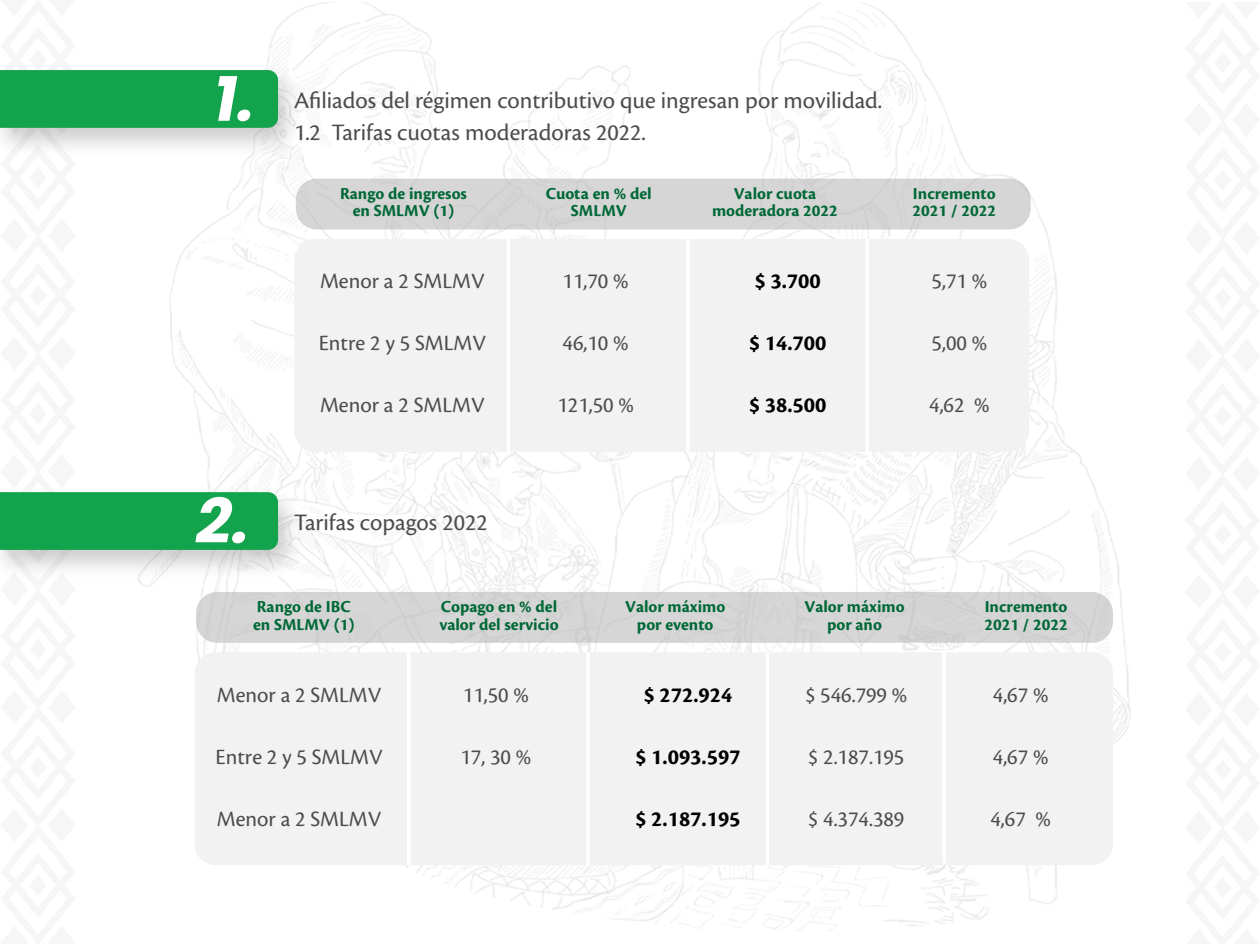
<style>
.page{position:relative;width:1260px;height:944px;background:#fff}
.page>*{position:absolute;margin:0;border:0;box-sizing:border-box;transform-origin:0 0}
.t1{font:italic 700 63px "Poppins";color:#fff}
.t2{font:24.5px/31.5px "Cronos Pro";color:#4d4d4d}
.t3{font:22.75px "Cronos Pro";color:#4d4d4d}
.t4{font:700 22.75px "Cronos Pro";color:#000}
.t5{font:700 17.5px/17.5px "Cronos Pro";color:#006837;text-align:center}
</style>
<div class="page">
<img style="left:278px;top:2px;width:853px;height:929px">
<div style="left:294px;top:239px;width:735px;height:213px;background:#f2f2f2;border-radius:21px"></div>
<div style="left:296px;top:179px;width:735px;height:50px;background:#d6d6d6;border-radius:21px"></div>
<img style="left:278px;top:56px;width:34px;height:110px">
<hr style="left:507px;top:239px;width:3px;height:213px;background:#fff">
<hr style="left:686px;top:239px;width:4px;height:213px;background:#fff">
<hr style="left:865px;top:239px;width:4px;height:213px;background:#fff">
<div style="left:194px;top:652px;width:919px;height:212px;background:#f2f2f2;border-radius:21px"></div>
<div style="left:196px;top:591px;width:917px;height:51px;background:#d6d6d6;border-radius:21px"></div>
<hr style="left:407px;top:652px;width:4px;height:212px;background:#fff">
<hr style="left:586px;top:652px;width:4px;height:212px;background:#fff">
<hr style="left:766px;top:652px;width:3px;height:212px;background:#fff">
<hr style="left:942px;top:650px;width:4px;height:213px;background:#fff">
<img style="left:278px;top:478px;width:34px;height:110px">
<svg style="left:0;top:27px;width:278px;height:838px"></svg>
<h1 class="t1" style="left:214px;top:62px;width:43px">1.</h1>
<h1 class="t1" style="left:196px;top:484px;width:55px">2.</h1>
<h2 class="t2" style="left:294px;top:85px;width:590px">Afiliados del régimen contributivo que ingresan por movilidad.<br>1.2 Tarifas cuotas moderadoras 2022.</h2>
<p class="t5" style="left:340px;top:185px;width:128px">Rango de ingresos en SMLMV (1)</p>
<p class="t5" style="left:546px;top:185px;width:108px">Cuota en % del<br>SMLMV</p>
<p class="t5" style="left:712px;top:185px;width:127px">Valor cuota moderadora 2022</p>
<p class="t5" style="left:913px;top:185px;width:85px;text-align:left">Incremento<br>2021 / 2022</p>
<h3 class="t3" style="left:320px;top:268px;width:166px">Menor a 2 SMLMV</h3>
<h3 class="t3" style="left:563px;top:268px;width:68px">11,70 %</h3>
<h3 class="t4" style="left:755px;top:268px;width:68px">$ 3.700</h3>
<h3 class="t3" style="left:932px;top:268px;width:57px">5,71 %</h3>
<h3 class="t3" style="left:319px;top:330px;width:169px">Entre 2 y 5 SMLMV</h3>
<h3 class="t3" style="left:563px;top:330px;width:68px">46,10 %</h3>
<h3 class="t4" style="left:749px;top:330px;width:79px">$ 14.700</h3>
<h3 class="t3" style="left:932px;top:330px;width:57px">5,00 %</h3>
<h3 class="t3" style="left:320px;top:392px;width:166px">Menor a 2 SMLMV</h3>
<h3 class="t3" style="left:557px;top:392px;width:78px">121,50 %</h3>
<h3 class="t4" style="left:749px;top:392px;width:79px">$ 38.500</h3>
<h3 class="t3" style="left:929px;top:392px;width:62px">4,62 %</h3>
<h2 class="t2" style="left:294px;top:507px;width:195px">Tarifas copagos 2022</h2>
<p class="t5" style="left:253px;top:598px;width:103px;text-align:left">Rango de IBC en SMLMV (1)</p>
<p class="t5" style="left:439px;top:598px;width:121px;text-align:left">Copago en % del valor del servicio</p>
<p class="t5" style="left:625px;top:598px;width:102px">Valor máximo por evento</p>
<p class="t5" style="left:805px;top:598px;width:102px">Valor máximo por año</p>
<p class="t5" style="left:984px;top:598px;width:85px;text-align:left">Incremento<br>2021 / 2022</p>
<h3 class="t3" style="left:217px;top:681px;width:166px">Menor a 2 SMLMV</h3>
<h3 class="t3" style="left:463px;top:681px;width:68px">11,50 %</h3>
<h3 class="t4" style="left:643px;top:681px;width:90px">$ 272.924</h3>
<h3 class="t3" style="left:805px;top:681px;width:104px">$ 546.799 %</h3>
<h3 class="t3" style="left:993px;top:681px;width:57px">4,67 %</h3>
<h3 class="t3" style="left:216px;top:743px;width:169px">Entre 2 y 5 SMLMV</h3>
<h3 class="t3" style="left:460px;top:743px;width:72px">17, 30 %</h3>
<h3 class="t4" style="left:635px;top:743px;width:107px">$ 1.093.597</h3>
<h3 class="t3" style="left:808px;top:743px;width:98px">$ 2.187.195</h3>
<h3 class="t3" style="left:993px;top:743px;width:57px">4,67 %</h3>
<h3 class="t3" style="left:217px;top:805px;width:166px">Menor a 2 SMLMV</h3>
<h3 class="t4" style="left:635px;top:805px;width:107px">$ 2.187.195</h3>
<h3 class="t3" style="left:808px;top:805px;width:98px">$ 4.374.389</h3>
<h3 class="t3" style="left:991px;top:805px;width:62px">4,67 %</h3>
</div>
